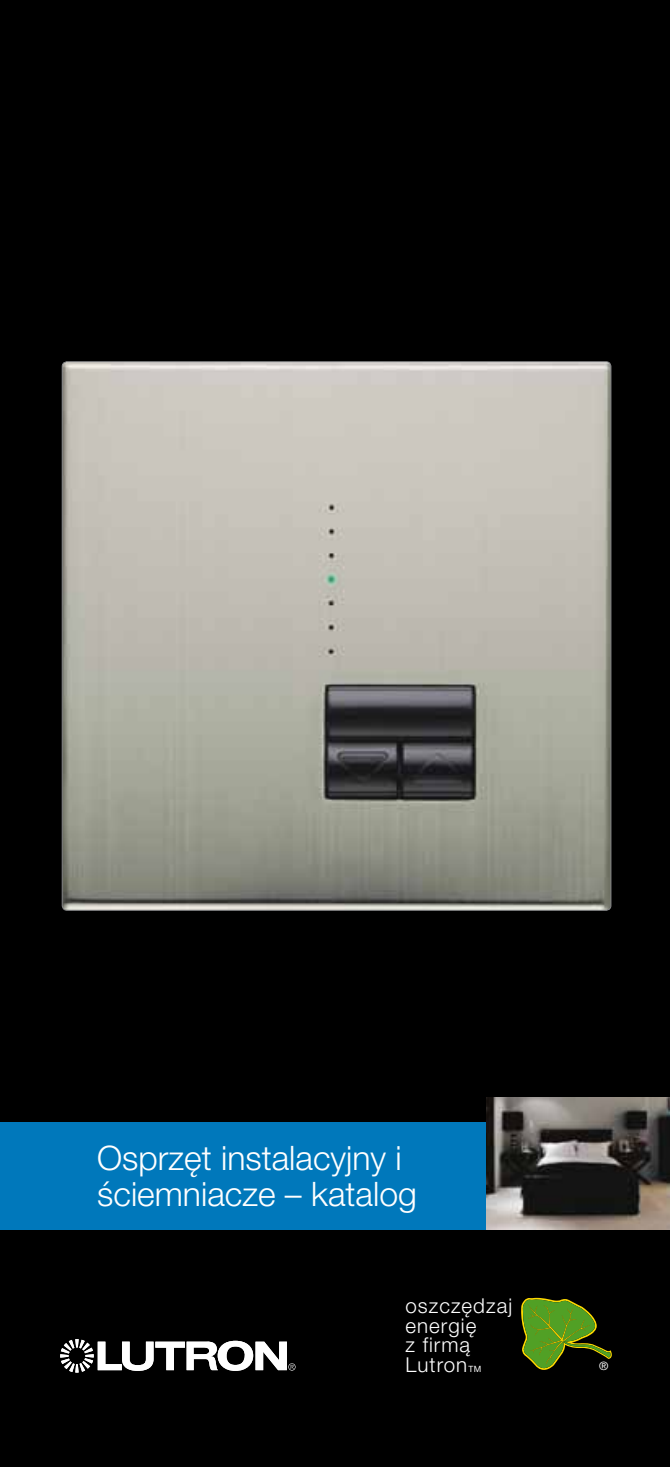
<style>
.page{position:relative;width:670px;height:1467px;background:#000}
.page>*{position:absolute;margin:0;border:0;box-sizing:border-box;transform-origin:0 0}
.t1{font:300 33.75px/36px "Helvetica Neue CE";color:#fff}
.t2{font:300 20.47px/19.3px "Helvetica Neue CE";letter-spacing:.05em;color:#fff}
.t3{font:11.7px "Helvetica Neue LT Std";color:#fff}
.t4{font:8.55px "Helvetica Neue LT Std";color:#fff}
</style>
<div class="page">
<svg style="left:60px;top:1339px;width:235px;height:34px"></svg>
<img style="left:62px;top:363px;width:549px;height:546px">
<div style="left:0;top:1122px;width:670px;height:107px;background:#0078bb"></div>
<img style="left:487px;top:1097px;width:183px;height:133px">
<svg style="left:521px;top:1298px;width:91px;height:72px"></svg>
<p class="t1" style="left:97px;top:1139px;width:321px">Osprzęt instalacyjny i ściemniacze – katalog</p>
<p class="t2" style="left:405px;top:1296px;width:108px">oszczędzaj energię<br>z firmą<br>Lutron</p>
<p class="t4" style="left:468px;top:1363px;width:14px">TM</p>
<p class="t3" style="left:599px;top:1359px;width:11px">®</p>
</div>
